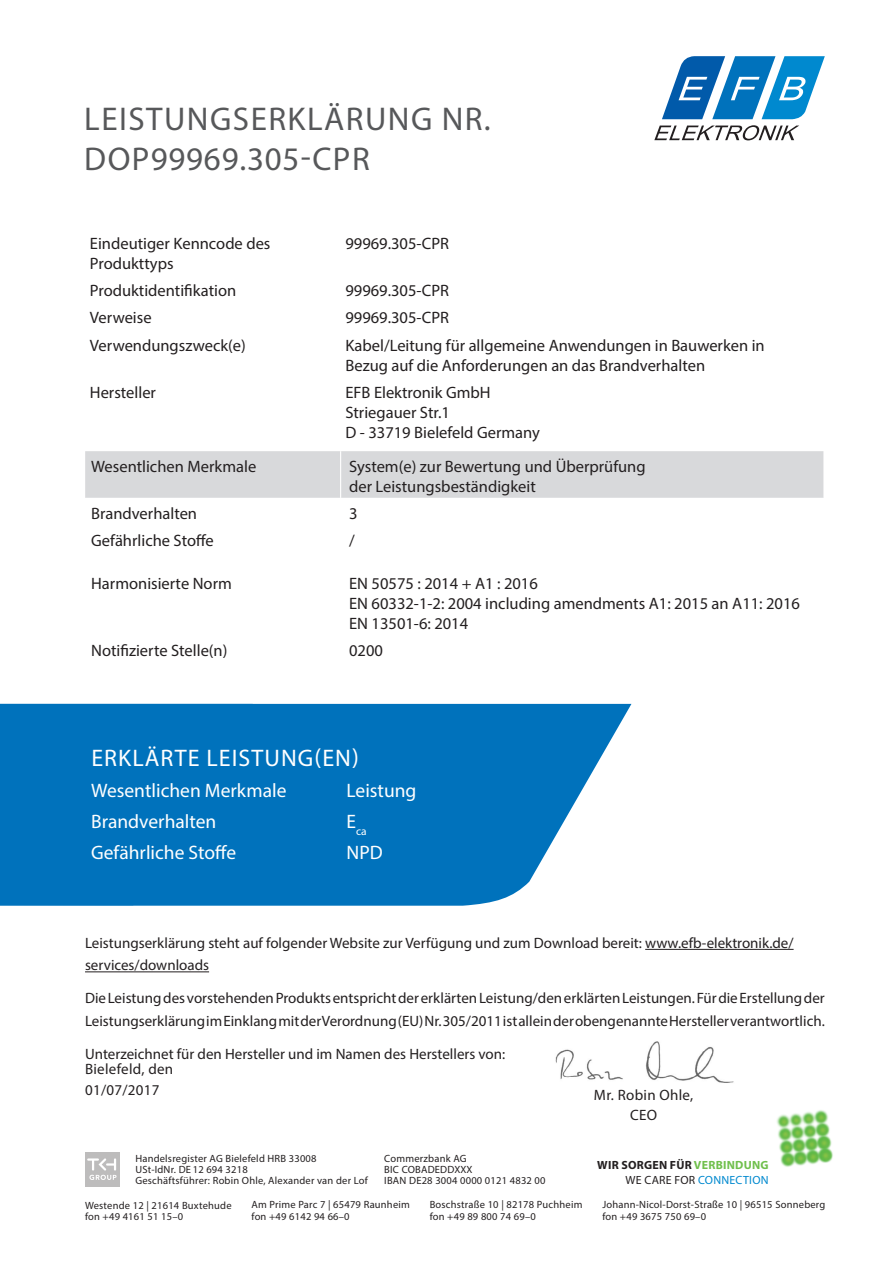
<style>
.page{position:relative;width:893px;height:1263px;background:#fff}
.page>*{position:absolute;margin:0;border:0;box-sizing:border-box;transform-origin:0 0}
.Text_normal{font:33px "Myriad Pro";letter-spacing:.045em;color:#57585a}
.Text_normal-2{font:33px "Myriad Pro";letter-spacing:.025em;color:#57585a}
.t1{font:24px "Myriad Pro";letter-spacing:.045em;color:#fff}
.t2{font:19.5px "Myriad Pro";color:#fff}
.t3{font:16.5px/19.8px "Myriad Pro";color:#231f20}
._02_Subhead_Inhaltsv{font:15px/22.5px "Myriad Pro";color:#231f20}
._02_Subhead_Inhaltsv-2{font:15px "Myriad Pro";letter-spacing:.02em;color:#231f20}
.t4{font:700 11.85px "Myriad Pro";letter-spacing:.02em;color:#231f20}
.t5{font:11.85px "Myriad Pro";letter-spacing:.02em;color:#0089cf}
.t6{font:11.4px "Myriad Pro";color:#fff}
._02_Subhead_Inhaltsv-3{font:10.5px "Myriad Pro";letter-spacing:.02em;color:#231f20}
.s1{color:#70bf4c}
.s2{color:#231f20}
</style>
<div class="page">
<svg style="left:662px;top:56px;width:163px;height:63px"></svg>
<svg style="left:654px;top:125px;width:145px;height:15px"></svg>
<img style="left:776px;top:1110px;width:57px;height:57px">
<svg style="left:85px;top:1152px;width:34px;height:34px"></svg>
<svg style="left:0;top:704px;width:631px;height:202px;background:#177fc2"></svg>
<div style="left:85px;top:451px;width:738px;height:47px;background:#d8d9db"></div>
<hr style="left:340px;top:451px;width:1px;height:47px;background:#fff">
<hr style="left:645px;top:949px;width:149px;height:1px;background:#231f20">
<hr style="left:85px;top:971px;width:124px;height:1px;background:#231f20">
<img style="left:555px;top:1041px;width:179px;height:42px">
<p class="Text_normal" style="left:84px;top:99px;width:408px">LEISTUNGSERKLÄRUNG NR.</p>
<p class="Text_normal-2" style="left:84px;top:138px;width:287px">DOP99969.305-CPR</p>
<p class="t3" style="left:90px;top:234px;width:182px">Eindeutiger Kenncode des<br>Produkttyps</p>
<p class="t3" style="left:345px;top:234px;width:105px">99969.305-CPR</p>
<p class="t3" style="left:90px;top:280px;width:148px">Produktidentifikation</p>
<p class="t3" style="left:345px;top:280px;width:105px">99969.305-CPR</p>
<p class="t3" style="left:90px;top:307px;width:63px">Verweise</p>
<p class="t3" style="left:345px;top:307px;width:105px">99969.305-CPR</p>
<p class="t3" style="left:90px;top:336px;width:157px">Verwendungszweck(e)</p>
<p class="t3" style="left:345px;top:336px;width:421px">Kabel/Leitung für allgemeine Anwendungen in Bauwerken in</p>
<p class="t3" style="left:345px;top:355px;width:361px">Bezug auf die Anforderungen an das Brandverhalten</p>
<p class="t3" style="left:90px;top:382px;width:68px">Hersteller</p>
<p class="t3" style="left:345px;top:382px;width:147px">EFB Elektronik GmbH</p>
<p class="t3" style="left:345px;top:402px;width:196px">Striegauer Str.1<br>D - 33719 Bielefeld Germany</p>
<p class="t3" style="left:91px;top:456px;width:167px">Wesentlichen Merkmale</p>
<p class="t3" style="left:349px;top:456px;width:298px">System(e) zur Bewertung und Überprüfung</p>
<p class="t3" style="left:349px;top:476px;width:188px">der Leistungsbeständigkeit</p>
<p class="t3" style="left:91px;top:503px;width:107px">Brandverhalten</p>
<p class="t3" style="left:349px;top:503px;width:10px">3</p>
<p class="t3" style="left:91px;top:530px;width:124px">Gefährliche Stoffe</p>
<p class="t3" style="left:349px;top:530px;width:7px">/</p>
<p class="t3" style="left:91px;top:573px;width:142px">Harmonisierte Norm</p>
<p class="t3" style="left:349px;top:573px;width:190px">EN 50575 : 2014 + A1 : 2016</p>
<p class="t3" style="left:349px;top:593px;width:452px">EN 60332-1-2: 2004 including amendments A1: 2015 an A11: 2016</p>
<p class="t3" style="left:349px;top:613px;width:121px">EN 13501-6: 2014</p>
<p class="t3" style="left:91px;top:640px;width:138px">Notifizierte Stelle(n)</p>
<p class="t3" style="left:349px;top:640px;width:35px">0200</p>
<p class="t1" style="left:91px;top:743px;width:269px">ERKLÄRTE LEISTUNG(EN)</p>
<p class="t2" style="left:91px;top:778px;width:197px">Wesentlichen Merkmale</p>
<p class="t2" style="left:347px;top:778px;width:71px">Leistung</p>
<p class="t2" style="left:91px;top:809px;width:127px">Brandverhalten</p>
<p class="t6" style="left:347px;top:824px;width:22px"><sup>E</sup>ca</p>
<p class="t2" style="left:91px;top:841px;width:146px">Gefährliche Stoffe</p>
<p class="t2" style="left:347px;top:841px;width:38px">NPD</p>
<p class="_02_Subhead_Inhaltsv" style="left:85px;top:931px;width:710px">Leistungserklärung steht auf folgender Website zur Verfügung und zum Download bereit: www.efb-elektronik.de/ services/downloads</p>
<p class="_02_Subhead_Inhaltsv" style="left:85px;top:987px;width:741px">Die Leistung des vorstehenden Produkts entspricht der erklärten Leistung/den erklärten Leistungen. Für die Erstellung der</p>
<p class="_02_Subhead_Inhaltsv" style="left:85px;top:1009px;width:741px">Leistungserklärung im Einklang mit der Verordnung (EU) Nr. 305/2011 ist allein der obengenannte Hersteller verantwortlich.</p>
<p class="_02_Subhead_Inhaltsv" style="left:85px;top:1042px;width:422px">Unterzeichnet für den Hersteller und im Namen des Herstellers von:</p>
<p class="_02_Subhead_Inhaltsv-2" style="left:594px;top:1086px;width:101px">Mr. Robin Ohle,</p>
<p class="_02_Subhead_Inhaltsv" style="left:630px;top:1104px;width:29px">CEO</p>
<p class="_02_Subhead_Inhaltsv-2" style="left:85px;top:1060px;width:90px">Bielefeld, den</p>
<p class="_02_Subhead_Inhaltsv" style="left:85px;top:1078px;width:76px">01/07/2017</p>
<p class="_02_Subhead_Inhaltsv-3" style="left:135px;top:1152px;width:183px">Handelsregister AG Bielefeld HRB 33008</p>
<p class="_02_Subhead_Inhaltsv-3" style="left:135px;top:1163px;width:114px">USt-IdNr. DE 12 694 3218</p>
<p class="_02_Subhead_Inhaltsv-3" style="left:135px;top:1174px;width:234px">Geschäftsführer: Robin Ohle, Alexander van der Lof</p>
<p class="_02_Subhead_Inhaltsv-3" style="left:384px;top:1152px;width:84px">Commerzbank AG</p>
<p class="_02_Subhead_Inhaltsv-3" style="left:384px;top:1163px;width:90px">BIC COBADEDDXXX</p>
<p class="_02_Subhead_Inhaltsv-3" style="left:384px;top:1174px;width:163px">IBAN DE28 3004 0000 0121 4832 00</p>
<p class="t4" style="left:597px;top:1157px;width:173px">WIR SORGEN FÜR <span class="s1">VERBINDUNG</span></p>
<p class="t5" style="left:626px;top:1173px;width:145px"><span class="s2">WE CARE FOR</span> CONNECTION</p>
<p class="_02_Subhead_Inhaltsv-3" style="left:85px;top:1199px;width:148px">Westende 12 | 21614 Buxtehude</p>
<p class="_02_Subhead_Inhaltsv-3" style="left:85px;top:1210px;width:100px">fon +49 4161 51 15–0</p>
<p class="_02_Subhead_Inhaltsv-3" style="left:252px;top:1198px;width:160px">Am Prime Parc 7 | 65479 Raunheim</p>
<p class="_02_Subhead_Inhaltsv-3" style="left:252px;top:1210px;width:100px">fon +49 6142 94 66–0</p>
<p class="_02_Subhead_Inhaltsv-3" style="left:430px;top:1198px;width:154px">Boschstraße 10 | 82178 Puchheim</p>
<p class="_02_Subhead_Inhaltsv-3" style="left:430px;top:1210px;width:108px">fon +49 89 800 74 69–0</p>
<p class="_02_Subhead_Inhaltsv-3" style="left:602px;top:1198px;width:225px">Johann-Nicol-Dorst-Straße 10 | 96515 Sonneberg</p>
<p class="_02_Subhead_Inhaltsv-3" style="left:602px;top:1210px;width:105px">fon +49 3675 750 69–0</p>
</div>
